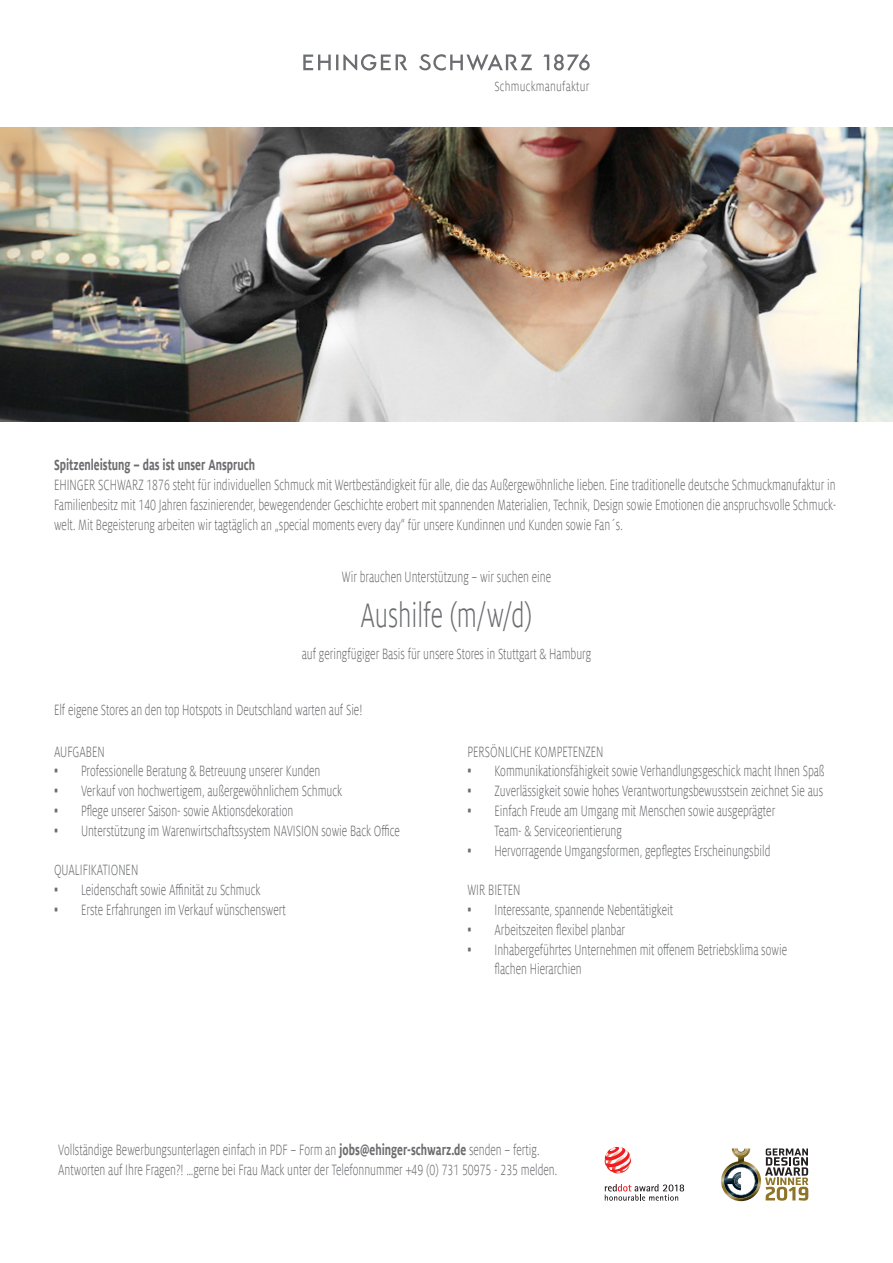
<style>
.page{position:relative;width:893px;height:1263px;background:#fff}
.page>*{position:absolute;margin:0;border:0;box-sizing:border-box;transform-origin:0 0}
.t1{font:300 37.5px "Milo Offc Pro";color:#6c6d70;scale:.7 1}
.t2{font:300 16.5px/19.8px "Milo Offc Pro";color:#6c6d70;scale:.7 1}
.t3{font:700 16.5px "Milo Offc Pro";color:#6c6d70;scale:.7 1}
.t4{font:300 14.85px "Milo Offc Pro";letter-spacing:.02em;color:#6c6d70;scale:.76 1}
.s1{font-family:"Arial Narrow";font-weight:400}
.s2{font-weight:700}
</style>
<div class="page">
<svg style="left:303px;top:54px;width:287px;height:17px"></svg>
<svg style="left:605px;top:1147px;width:26px;height:26px"></svg>
<svg style="left:605px;top:1184px;width:79px;height:17px"></svg>
<img style="left:721px;top:1148px;width:40px;height:53px">
<img style="left:724px;top:1164px;width:34px;height:34px">
<img style="left:734px;top:1148px;width:14px;height:7px">
<svg style="left:737px;top:1148px;width:8px;height:5px"></svg>
<img style="left:727px;top:1167px;width:28px;height:28px">
<svg style="left:765px;top:1148px;width:43px;height:53px"></svg>
<img style="left:0;top:127px;width:893px;height:294px">
<p class="t4" style="left:494px;top:79px;width:127px">Schmuckmanufaktur</p>
<p class="t3" style="left:54px;top:456px;width:289px">Spitzenleistung – das ist unser Anspruch</p>
<p class="t2" style="left:54px;top:475px;width:1119px;text-align:justify">EHINGER SCHWARZ 1876 steht für individuellen Schmuck mit Wertbeständigkeit für alle, die das Außergewöhnliche lieben. Eine traditionelle deutsche Schmuckmanufaktur in Familienbesitz mit 140 Jahren faszinierender, bewegendender Geschichte erobert mit spannenden Materialien, Technik, Design sowie Emotionen die anspruchsvolle Schmuck&shy;welt. Mit Begeisterung arbeiten wir tagtäglich an „special moments every day“ für unsere Kundinnen und Kunden sowie Fan´s.</p>
<p class="t2" style="left:342px;top:567px;width:300px">Wir brauchen Unterstützung – wir suchen eine</p>
<h1 class="t1" style="left:360px;top:594px;width:247px">Aushilfe (m/w/d)</h1>
<p class="t2" style="left:302px;top:644px;width:415px">auf geringfügiger Basis für unsere Stores in Stuttgart &amp; Hamburg</p>
<p class="t2" style="left:54px;top:700px;width:442px">Elf eigene Stores an den top Hotspots in Deutschland warten auf Sie!</p>
<p class="t2" style="left:54px;top:741px;width:74px">AUFGABEN</p>
<p class="t2" style="left:54px;top:761px;width:382px"><span class="s1">▪</span> Professionelle Beratung &amp; Betreuung unserer Kunden</p>
<p class="t2" style="left:54px;top:781px;width:413px"><span class="s1">▪</span> Verkauf von hochwertigem, außergewöhnlichem Schmuck</p>
<p class="t2" style="left:54px;top:801px;width:344px"><span class="s1">▪</span> Pflege unserer Saison- sowie Aktionsdekoration</p>
<p class="t2" style="left:54px;top:821px;width:496px"><span class="s1">▪</span> Unterstützung im Warenwirtschaftssystem NAVISION sowie Back Office</p>
<p class="t2" style="left:54px;top:860px;width:122px">QUALIFIKATIONEN</p>
<p class="t2" style="left:54px;top:880px;width:296px"><span class="s1">▪</span> Leidenschaft sowie Affinität zu Schmuck</p>
<p class="t2" style="left:54px;top:900px;width:333px"><span class="s1">▪</span> Erste Erfahrungen im Verkauf wünschenswert</p>
<p class="t2" style="left:467px;top:741px;width:196px">PERSÖNLICHE KOMPETENZEN</p>
<p class="t2" style="left:467px;top:761px;width:512px"><span class="s1">▪</span> Kommunikationsfähigkeit sowie Verhandlungsgeschick macht Ihnen Spaß</p>
<p class="t2" style="left:467px;top:781px;width:510px"><span class="s1">▪</span> Zuverlässigkeit sowie hohes Verantwortungsbewusstsein zeichnet Sie aus</p>
<p class="t2" style="left:494px;top:801px;width:403px;text-indent:-27px"><span class="s1">▪</span> Einfach Freude am Umgang mit Menschen sowie ausgeprägter<br>Team- &amp; Serviceorientierung</p>
<p class="t2" style="left:467px;top:840px;width:434px"><span class="s1">▪</span> Hervorragende Umgangsformen, gepflegtes Erscheinungsbild</p>
<p class="t2" style="left:467px;top:880px;width:77px">WIR BIETEN</p>
<p class="t2" style="left:467px;top:900px;width:295px"><span class="s1">▪</span> Interessante, spannende Nebentätigkeit</p>
<p class="t2" style="left:467px;top:920px;width:227px"><span class="s1">▪</span> Arbeitszeiten flexibel planbar</p>
<p class="t2" style="left:494px;top:939px;width:419px;text-indent:-27px"><span class="s1">▪</span> Inhabergeführtes Unternehmen mit offenem Betriebsklima sowie flachen Hierarchien</p>
<p class="t2" style="left:58px;top:1140px;width:714px">Vollständige Bewerbungsunterlagen einfach in PDF – Form an <span class="s2">jobs@ehinger-schwarz.de</span> senden – fertig.<br>Antworten auf Ihre Fragen?! …gerne bei Frau Mack unter der Telefonnummer +49 (0) 731 50975 - 235 melden.</p>
</div>
